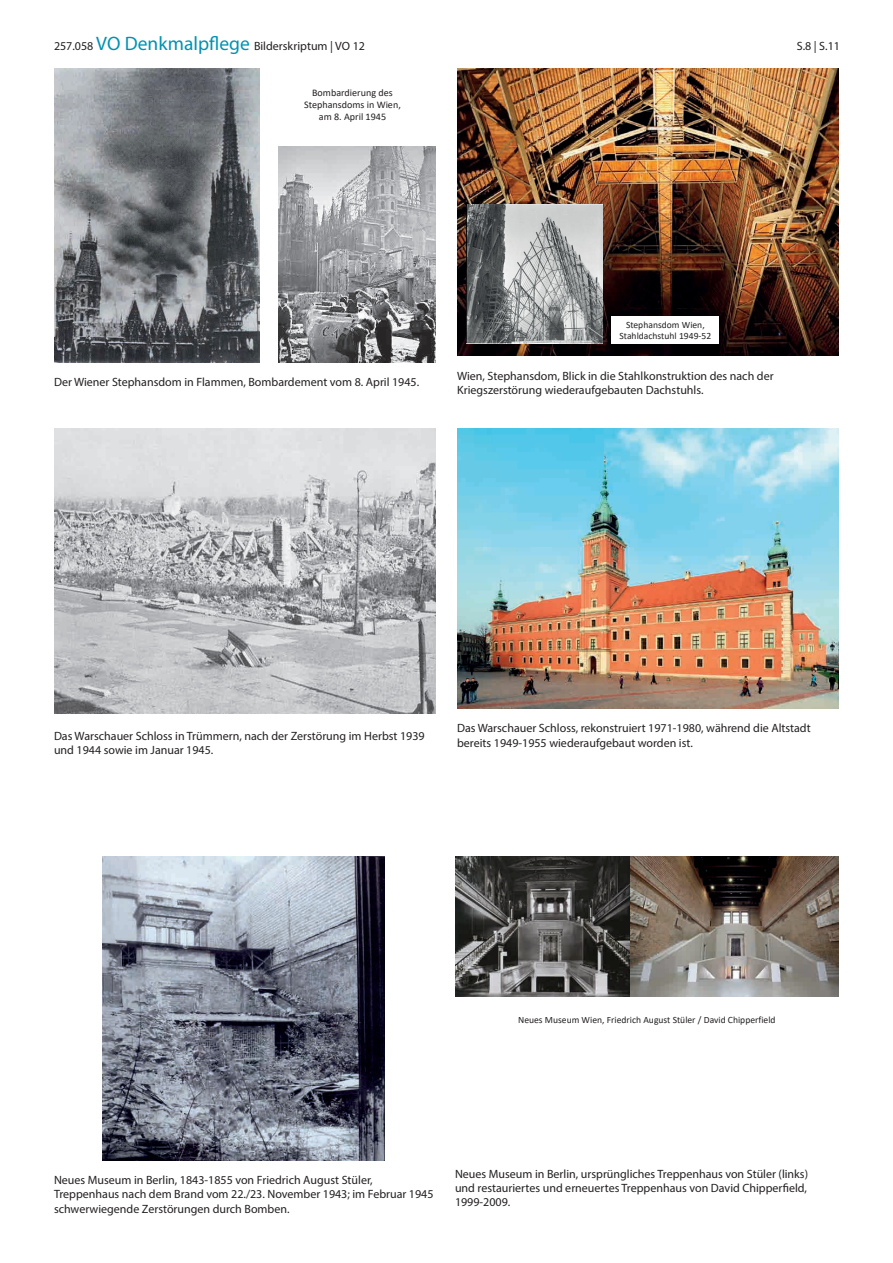
<style>
.page{position:relative;width:893px;height:1263px;background:#fff}
.page>*{position:absolute;margin:0;border:0;box-sizing:border-box;transform-origin:0 0}
.t1{font:12px/14.4px "Myriad Pro";color:#231f20}
.t2{font:10.05px/12.1px "Calibri";color:#231f20;text-align:center}
.t3{font:9.6px/11.6px "Calibri";color:#231f20;text-align:center}
.s1{font-size:19.5px;color:#0092b2}
</style>
<div class="page">
<img style="left:102px;top:856px;width:283px;height:305px">
<img style="left:455px;top:856px;width:175px;height:140px">
<img style="left:630px;top:856px;width:209px;height:140px">
<img style="left:457px;top:428px;width:382px;height:281px">
<img style="left:457px;top:68px;width:382px;height:288px">
<div style="left:612px;top:317px;width:107px;height:27px;background:#fff"></div>
<img style="left:467px;top:205px;width:135px;height:139px">
<img style="left:54px;top:428px;width:382px;height:286px">
<img style="left:279px;top:147px;width:157px;height:216px">
<img style="left:54px;top:68px;width:206px;height:295px">
<p class="t1" style="left:54px;top:39px;width:312px">257.058 <span class="s1">VO Denkmalpflege</span> Bilderskriptum | VO 12</p>
<p class="t1" style="left:797px;top:39px;width:45px">S.8 | S.11</p>
<p class="t2" style="left:304px;top:86px;width:98px">Bombardierung des<br>Stephansdoms in Wien, am 8. April 1945</p>
<p class="t1" style="left:54px;top:375px;width:367px">Der Wiener Stephansdom in Flammen, Bombardement vom 8. April 1945.</p>
<p class="t3" style="left:620px;top:319px;width:93px">Stephansdom Wien,<br>Stahldachstuhl 1949-52</p>
<p class="t1" style="left:457px;top:368px;width:318px">Wien, Stephansdom, Blick in die Stahlkonstruktion des nach der<br>Kriegszerstörung wiederaufgebauten Dachstuhls.</p>
<p class="t1" style="left:54px;top:728px;width:372px">Das Warschauer Schloss in Trümmern, nach der Zerstörung im Herbst 1939 und 1944 sowie im Januar 1945.</p>
<p class="t1" style="left:457px;top:721px;width:355px">Das Warschauer Schloss, rekonstruiert 1971-1980, während die Altstadt bereits 1949-1955 wiederaufgebaut worden ist.</p>
<p class="t3" style="left:518px;top:1014px;width:259px">Neues Museum Wien, Friedrich August Stüler / David Chipperfield</p>
<p class="t1" style="left:54px;top:1172px;width:381px">Neues Museum in Berlin, 1843-1855 von Friedrich August Stüler,<br>Treppenhaus nach dem Brand vom 22./23. November 1943; im Februar 1945 schwerwiegende Zerstörungen durch Bomben.</p>
<p class="t1" style="left:455px;top:1166px;width:355px;text-align:justify">Neues Museum in Berlin, ursprüngliches Treppenhaus von Stüler (links) und restauriertes und erneuertes Treppenhaus von David Chipperfield, 1999-2009.</p>
</div>
